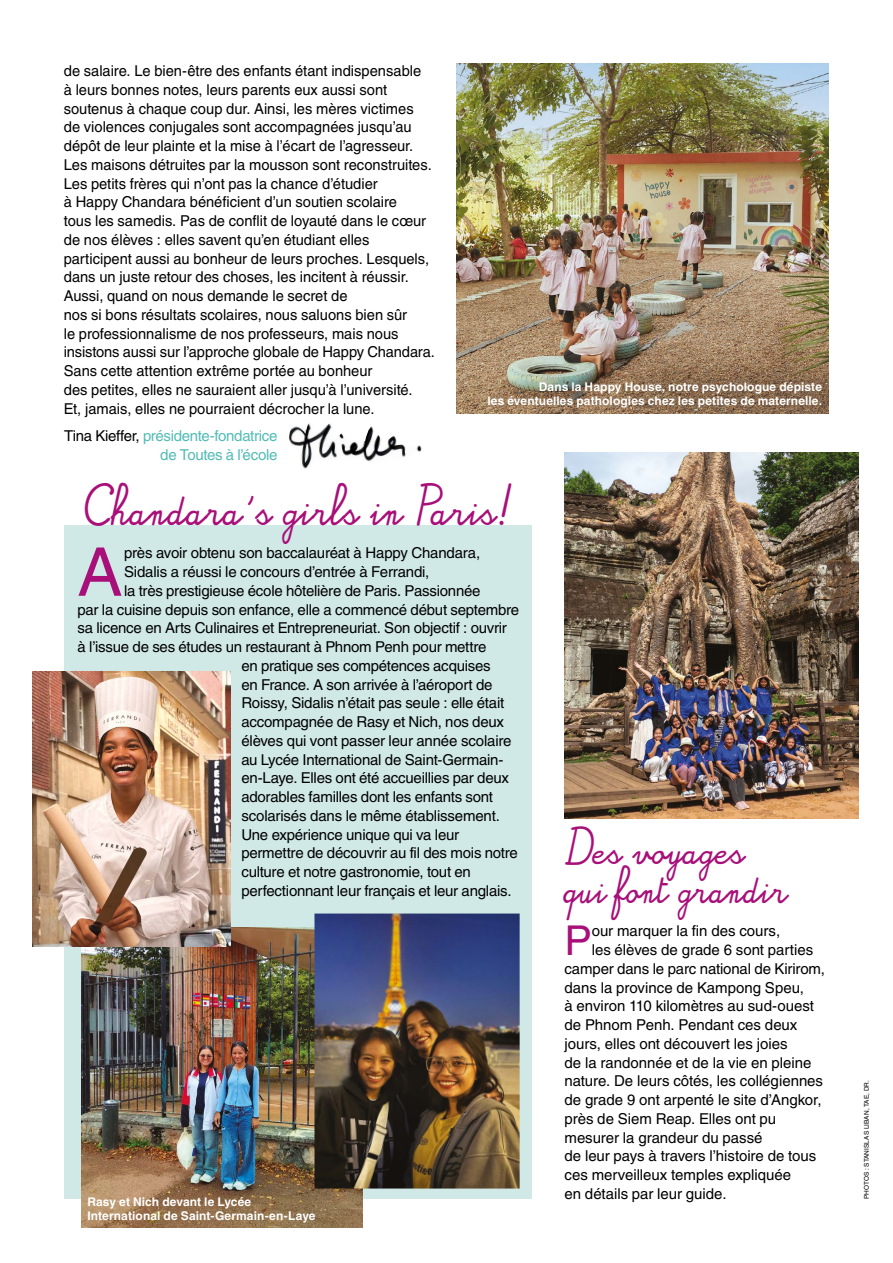
<style>
.page{position:relative;width:893px;height:1263px;background:#fff}
.page>*{position:absolute;margin:0;border:0;box-sizing:border-box;transform-origin:0 0}
.t1{font:67.2px "Helvetica LT Std";color:#a80f79}
.t2{font:41.1px "Helvetica LT Std";color:#a80f79}
.t3{font:28.5px "Alamain";color:#a80f79}
.t4{font:25.5px/39px "Alamain";letter-spacing:.005em;color:#a80f79}
.t5{font:15px/18.8px "Helvetica LT Std";letter-spacing:-.005em;color:#000}
.t6{font:15px/18.8px "Helvetica LT Std";letter-spacing:-.02em;color:#52bbb5;text-align:right}
.t7{font:700 12px/13.5px "Helvetica LT Std";letter-spacing:.01em;color:#fff;text-align:right}
.t8{font:6.45px "Helvetica LT Std";letter-spacing:.01em;color:#000}
.s1{color:#000}
</style>
<div class="page">
<div style="left:64px;top:526px;width:467px;height:673px;background:#d0e9e6"></div>
<img style="left:457px;top:64px;width:372px;height:350px">
<img style="left:289px;top:423px;width:133px;height:46px">
<img style="left:82px;top:928px;width:280px;height:299px">
<img style="left:314px;top:913px;width:206px;height:275px">
<img style="left:33px;top:671px;width:198px;height:275px">
<img style="left:564px;top:453px;width:295px;height:366px">
<p class="t5" style="left:64px;top:61px;width:373px">de salaire. Le bien-être des enfants étant indispensable<br>à leurs bonnes notes, leurs parents eux aussi sont soutenus à chaque coup dur. Ainsi, les mères victimes<br>de violences conjugales sont accompagnées jusqu’au dépôt de leur plainte et la mise à l’écart de l’agresseur.<br>Les maisons détruites par la mousson sont reconstruites.<br>Les petits frères qui n’ont pas la chance d’étudier<br>à Happy Chandara bénéficient d’un soutien scolaire<br>tous les samedis. Pas de conflit de loyauté dans le cœur de nos élèves : elles savent qu’en étudiant elles participent aussi au bonheur de leurs proches. Lesquels, dans un juste retour des choses, les incitent à réussir.<br>Aussi, quand on nous demande le secret de<br>nos si bons résultats scolaires, nous saluons bien sûr<br>le professionnalisme de nos professeurs, mais nous insistons aussi sur l’approche globale de Happy Chandara.<br>Sans cette attention extrême portée au bonheur<br>des petites, elles ne sauraient aller jusqu’à l’université.<br>Et, jamais, elles ne pourraient décrocher la lune.</p>
<p class="t6" style="left:64px;top:426px;width:215px"><span class="s1">Tina Kieffer,</span> présidente-fondatrice de Toutes à l’école</p>
<p class="t7" style="left:487px;top:380px;width:336px">Dans la Happy House, notre psychologue dépiste<br>les éventuelles pathologies chez les petites de maternelle.</p>
<h3 class="t3" style="left:82px;top:499px;width:432px">Chandara’s girls in Paris!</h3>
<h1 class="t1" style="left:78px;top:533px;width:46px">A</h1>
<p class="t5" style="left:124px;top:544px;width:358px">près avoir obtenu son baccalauréat à Happy Chandara,</p>
<p class="t5" style="left:124px;top:562px;width:307px">Sidalis a réussi le concours d’entrée à Ferrandi,</p>
<p class="t5" style="left:124px;top:581px;width:358px">la très prestigieuse école hôtelière de Paris. Passionnée</p>
<p class="t5" style="left:78px;top:600px;width:443px">par la cuisine depuis son enfance, elle a commencé début septembre</p>
<p class="t5" style="left:78px;top:619px;width:431px">sa licence en Arts Culinaires et Entrepreneuriat. Son objectif : ouvrir</p>
<p class="t5" style="left:78px;top:637px;width:410px">à l’issue de ses études un restaurant à Phnom Penh pour mettre</p>
<p class="t5" style="left:241px;top:656px;width:251px">en pratique ses compétences acquises</p>
<p class="t5" style="left:241px;top:675px;width:253px">en France. A son arrivée à l’aéroport de</p>
<p class="t5" style="left:241px;top:694px;width:264px">Roissy, Sidalis n’était pas seule : elle était</p>
<p class="t5" style="left:241px;top:712px;width:264px">accompagnée de Rasy et Nich, nos deux</p>
<p class="t5" style="left:241px;top:731px;width:272px">élèves qui vont passer leur année scolaire</p>
<p class="t5" style="left:241px;top:750px;width:264px">au Lycée International de Saint-Germain-</p>
<p class="t5" style="left:241px;top:769px;width:269px">en-Laye. Elles ont été accueillies par deux</p>
<p class="t5" style="left:241px;top:787px;width:253px">adorables familles dont les enfants sont</p>
<p class="t5" style="left:241px;top:806px;width:260px">scolarisés dans le même établissement.</p>
<p class="t5" style="left:241px;top:825px;width:219px">Une expérience unique qui va leur</p>
<p class="t5" style="left:241px;top:844px;width:278px">permettre de découvrir au fil des mois notre</p>
<p class="t5" style="left:241px;top:862px;width:231px">culture et notre gastronomie, tout en</p>
<p class="t5" style="left:241px;top:881px;width:272px">perfectionnant leur français et leur anglais.</p>
<p class="t7" style="left:87px;top:1195px;width:230px;text-align:left">Rasy et Nich devant le Lycée<br>International de Saint-Germain-en-Laye</p>
<h3 class="t4" style="left:564px;top:836px;width:225px">Des voyages qui font grandir</h3>
<h2 class="t2" style="left:564px;top:917px;width:29px">P</h2>
<p class="t5" style="left:592px;top:922px;width:190px">our marquer la fin des cours,</p>
<p class="t5" style="left:592px;top:940px;width:223px">les élèves de grade 6 sont parties</p>
<p class="t5" style="left:564px;top:959px;width:262px">camper dans le parc national de Kirirom,</p>
<p class="t5" style="left:564px;top:978px;width:241px">dans la province de Kampong Speu,</p>
<p class="t5" style="left:564px;top:997px;width:251px">à environ 110 kilomètres au sud-ouest</p>
<p class="t5" style="left:564px;top:1015px;width:234px">de Phnom Penh. Pendant ces deux</p>
<p class="t5" style="left:564px;top:1034px;width:225px">jours, elles ont découvert les joies</p>
<p class="t5" style="left:564px;top:1053px;width:248px">de la randonnée et de la vie en pleine</p>
<p class="t5" style="left:564px;top:1072px;width:260px">nature. De leurs côtés, les collégiennes</p>
<p class="t5" style="left:564px;top:1090px;width:258px">de grade 9 ont arpenté le site d’Angkor,</p>
<p class="t5" style="left:564px;top:1109px;width:213px">près de Siem Reap. Elles ont pu</p>
<p class="t5" style="left:564px;top:1128px;width:199px">mesurer la grandeur du passé</p>
<p class="t5" style="left:564px;top:1147px;width:253px">de leur pays à travers l’histoire de tous</p>
<p class="t5" style="left:564px;top:1165px;width:228px">ces merveilleux temples expliquée</p>
<p class="t5" style="left:564px;top:1184px;width:164px">en détails par leur guide.</p>
<p class="t8" style="left:863px;top:1199px;width:121px;rotate:-90deg">PHOTOS : STANISLAS LIBAN, TAE, DR.</p>
</div>
